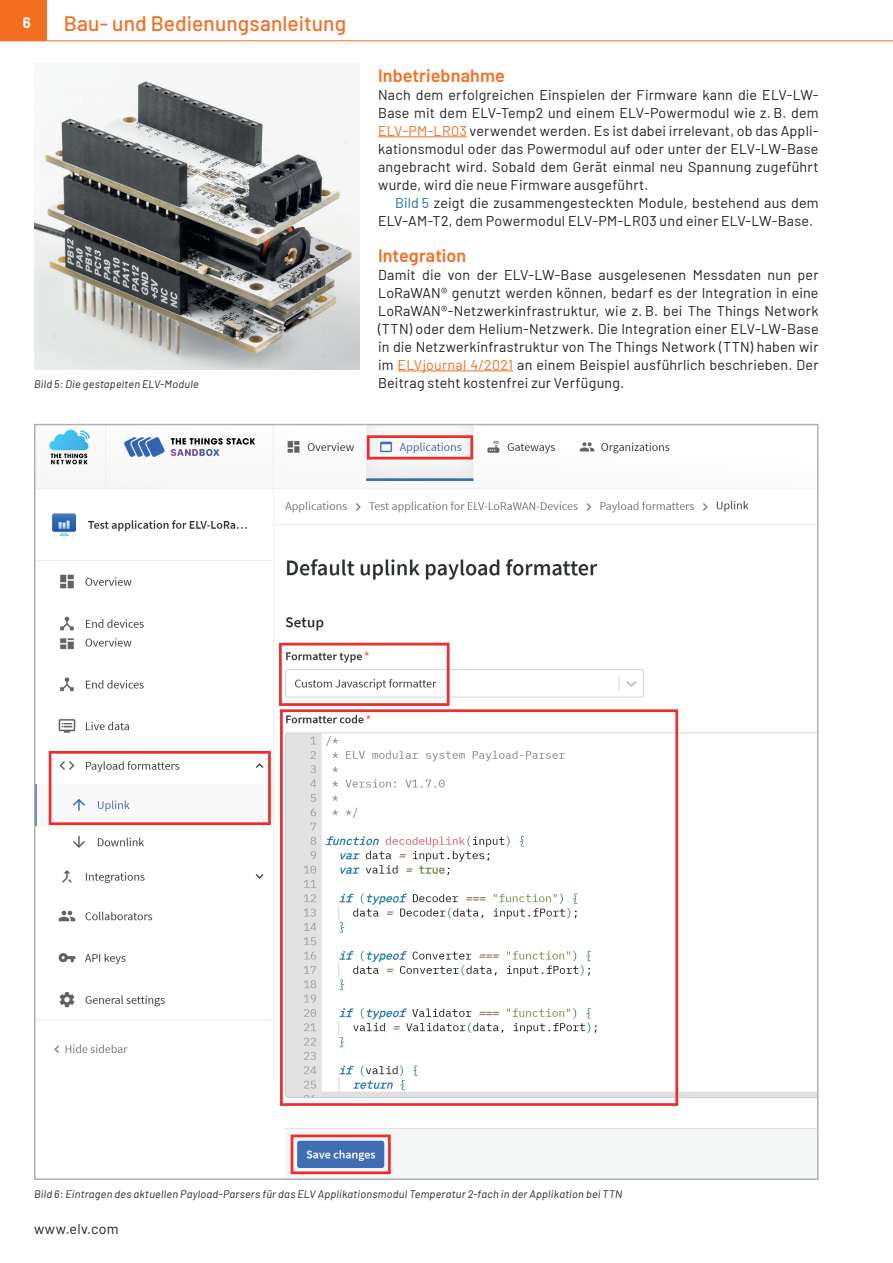
<style>
.page{position:relative;width:893px;height:1263px;background:#fff}
.page>*{position:absolute;margin:0;border:0;box-sizing:border-box;transform-origin:0 0}
.t1{font:500 21px "Barlow";letter-spacing:.005em;color:#f36e21}
.t2{font:600 18px "Barlow";letter-spacing:.005em;color:#f36e21}
.t3{font:700 15px "Barlow";color:#fff}
.t4{font:14.25px/18px "Barlow";letter-spacing:.015em;color:#231f20;text-align:justify}
.t5{font:italic 10.8px "Barlow";letter-spacing:.025em;color:#231f20}
.s1{color:#f36e21}
.s2{color:#1f6fb8}
</style>
<div class="page">
<div style="left:0;top:0;width:47px;height:40px;background:#f36e21"></div>
<hr style="left:0;top:40px;width:893px;height:1px;background:#f36e21">
<hr style="left:378px;top:136px;width:89px;height:1px;background:#f36e21">
<hr style="left:398px;top:370px;width:115px;height:1px;background:#f36e21">
<img style="left:34px;top:69px;width:326px;height:301px">
<img style="left:37px;top:427px;width:779px;height:748px">
<p class="t3" style="left:23px;top:11px;width:10px">6</p>
<h1 class="t1" style="left:64px;top:8px;width:284px">Bau- und Bedienungsanleitung</h1>
<p class="t5" style="left:34px;top:376px;width:166px">Bild 5: Die gestapelten ELV-Module</p>
<p class="t2" style="left:378px;top:62px;width:128px">Inbetriebnahme</p>
<p class="t4" style="left:378px;top:85px;width:442px">Nach dem erfolgreichen Einspielen der Firmware kann die ELV-LW-Base mit dem ELV-Temp2 und einem ELV-Powermodul wie z. B. dem <span class="s1">ELV-PM-LR03</span> verwendet werden. Es ist dabei irrelevant, ob das Appli&shy;kationsmodul oder das Powermodul auf oder unter der ELV-LW-Base angebracht wird. Sobald dem Gerät einmal neu Spannung zugeführt wurde, wird die neue Firmware ausgeführt.</p>
<p class="t4" style="left:378px;top:193px;width:442px;text-indent:17px"><span class="s2">Bild 5</span> zeigt die zusammengesteckten Module, bestehend aus dem<br>ELV-AM-T2, dem Powermodul ELV-PM-LR03 und einer ELV-LW-Base.</p>
<p class="t2" style="left:378px;top:242px;width:90px">Integration</p>
<p class="t4" style="left:378px;top:265px;width:442px">Damit die von der ELV-LW-Base ausgelesenen Messdaten nun per LoRaWAN® genutzt werden können, bedarf es der Integration in eine LoRaWAN®-Netzwerkinfrastruktur, wie z. B. bei The Things Network (TTN) oder dem Helium-Netzwerk. Die Integration einer ELV-LW-Base in die Netzwerkinfrastruktur von The Things Network (TTN) haben wir im <span class="s1">ELVjournal 4/2021</span> an einem Beispiel ausführlich beschrieben. Der Beitrag steht kostenfrei zur Verfügung.</p>
<p class="t5" style="left:34px;top:1186px;width:590px">Bild 6: Eintragen des aktuellen Payload-Parsers für das ELV Applikationsmodul Temperatur 2-fach in der Applikation bei TTN</p>
<p class="t4" style="left:34px;top:1219px;width:86px">www.elv.com</p>
</div>
